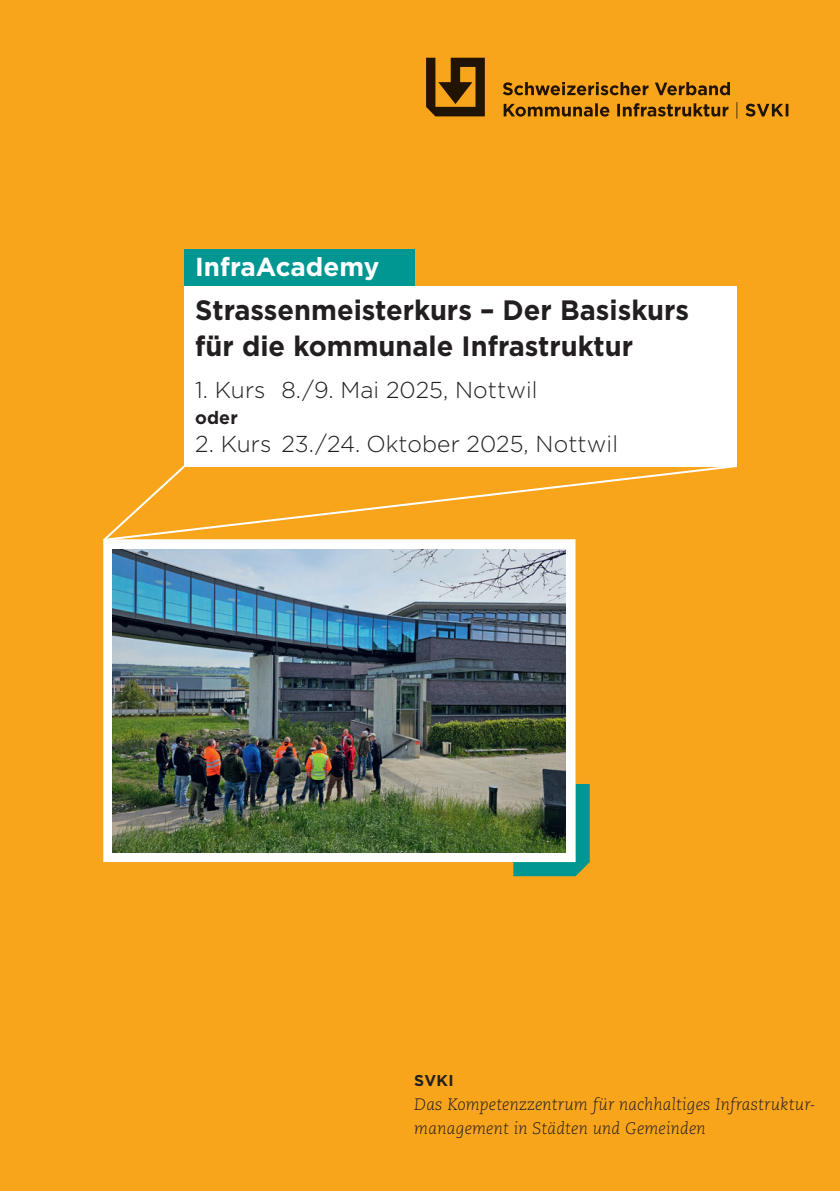
<style>
.page{position:relative;width:840px;height:1191px;background:#fff}
.page>*{position:absolute;margin:0;border:0;box-sizing:border-box;transform-origin:0 0}
.Titel_Gotham_Bold_15_18{font:700 28px/36px "Gotham";color:#231f20}
.Seminartyp{font:700 26px "Gotham";color:#fff}
.Titel_Datum_Gotham_Light_15_18__5{font:300 23px "Gotham";letter-spacing:.005em;color:#231f20}
.Titel_Datum_Gotham_Light_15_18__5-2{font:700 18px "Gotham";color:#231f20}
.t1{font:italic 300 16.6px/24.2px "Caecilia LT Pro 46";letter-spacing:.01em;color:#231f20}
.t2{font:700 15.6px "Gotham";color:#231f20}
</style>
<div class="page">
<div style="left:0;top:0;width:839px;height:1191px;background:#f9a51b"></div>
<div style="left:184px;top:249px;width:230px;height:38px;background:#009691"></div>
<svg style="left:103px;top:464px;width:634px;height:78px"></svg>
<svg style="left:503px;top:102px;width:285px;height:17px"></svg>
<svg style="left:503px;top:82px;width:226px;height:13px"></svg>
<svg style="left:426px;top:58px;width:58px;height:58px"></svg>
<svg style="left:513px;top:784px;width:76px;height:92px;background:#12988c"></svg>
<div style="left:103px;top:539px;width:472px;height:323px;border:11px solid #fff"></div>
<img style="left:113px;top:549px;width:452px;height:303px">
<div style="left:184px;top:286px;width:552px;height:181px;background:#fff"></div>
<p class="Seminartyp" style="left:195px;top:249px;width:185px">InfraAcademy</p>
<p class="Titel_Gotham_Bold_15_18" style="left:195px;top:292px;width:495px">Strassenmeisterkurs – Der Basiskurs für die kommunale Infrastruktur</p>
<p class="Titel_Datum_Gotham_Light_15_18__5" style="left:195px;top:375px;width:343px">1. Kurs 8./9. Mai 2025, Nottwil</p>
<p class="Titel_Datum_Gotham_Light_15_18__5-2" style="left:195px;top:406px;width:44px">oder</p>
<p class="Titel_Datum_Gotham_Light_15_18__5" style="left:195px;top:429px;width:424px">2. Kurs 23./24. Oktober 2025, Nottwil</p>
<p class="t2" style="left:414px;top:1070px;width:41px">SVKI</p>
<p class="t1" style="left:414px;top:1092px;width:402px">Das Kompetenzzentrum für nachhaltiges Infrastruktur&shy;management in Städten und Gemeinden</p>
</div>
